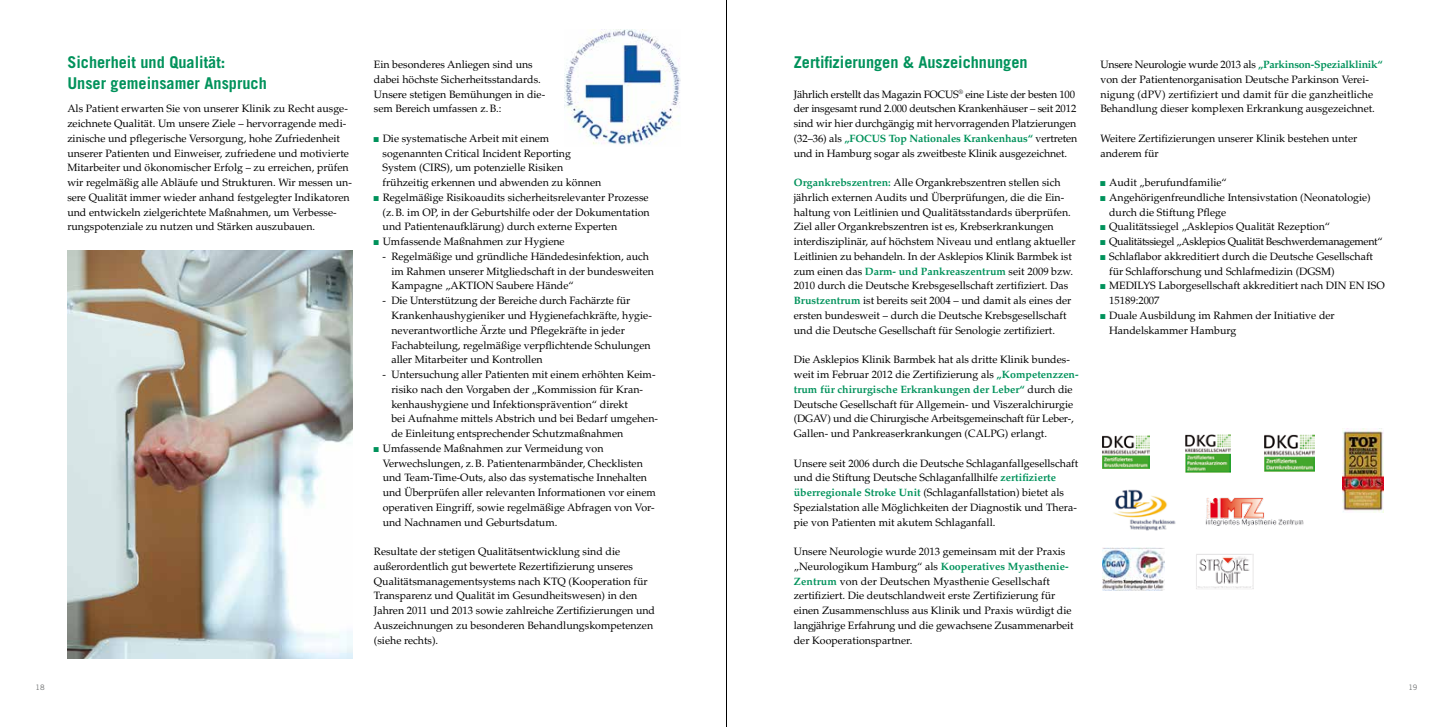
<style>
.page{position:relative;width:1453px;height:727px;background:#fff}
.page>*{position:absolute;margin:0;border:0;box-sizing:border-box;transform-origin:0 0}
.t1{font:700 16.25px/20.9px "Trade Gothic LT Std";color:#00925b}
.t2{font:10.62px/14.8px "Palatino LT Std";color:#000}
.t3{font:10.62px "Palatino LT Std";letter-spacing:-.03em;color:#000}
.t4{font:7.5px "Trade Gothic LT Std";color:#707172}
.s1{font-family:"Arial Narrow";color:#00925b}
.s2{font-weight:700;color:#00925b}
</style>
<div class="page">
<img style="left:67px;top:250px;width:285px;height:408px">
<img style="left:565px;top:29px;width:115px;height:116px">
<img style="left:1342px;top:428px;width:41px;height:84px">
<img style="left:1185px;top:434px;width:45px;height:38px">
<img style="left:1103px;top:547px;width:61px;height:43px">
<img style="left:1196px;top:554px;width:57px;height:35px">
<img style="left:1113px;top:489px;width:63px;height:42px">
<img style="left:1206px;top:498px;width:97px;height:27px">
<img style="left:1103px;top:435px;width:46px;height:33px">
<img style="left:1264px;top:434px;width:50px;height:37px">
<hr style="left:726px;top:0;width:1px;height:726px;background:#000">
<h1 class="t1" style="left:67px;top:52px;width:201px">Sicherheit und Qualität:<br>Unser gemeinsamer Anspruch</h1>
<p class="t2" style="left:67px;top:101px;width:286px">Als Patient erwarten Sie von unserer Klinik zu Recht ausge&shy;zeichnete Qualität. Um unsere Ziele – hervorragende medi&shy;zinische und pflegerische Versorgung, hohe Zufriedenheit unserer Patienten und Einweiser, zufriedene und motivierte Mitarbeiter und ökonomischer Erfolg – zu erreichen, prüfen wir regelmäßig alle Abläufe und Strukturen. Wir messen un&shy;sere Qualität immer wieder anhand festgelegter Indikatoren und entwickeln zielgerichtete Maßnahmen, um Verbesse&shy;rungspotenziale zu nutzen und Stärken auszubauen.</p>
<p class="t2" style="left:374px;top:57px;width:173px">Ein besonderes Anliegen sind uns dabei höchste Sicherheitsstandards.<br>Unsere stetigen Bemühungen in die&shy;sem Bereich umfassen z.B.:</p>
<p class="t2" style="left:383px;top:131px;width:220px;text-indent:-9px"><span class="s1">■</span> Die systematische Arbeit mit einem sogenannten Critical Incident Reporting System (CIRS), um potenzielle Risiken frühzeitig erkennen und abwenden zu können</p>
<p class="t2" style="left:383px;top:190px;width:269px;text-align:justify;text-indent:-9px"><span class="s1">■</span> Regelmäßige Risikoaudits sicherheitsrelevanter Prozesse (z.B. im OP, in der Geburtshilfe oder der Dokumentation und Patientenaufklärung) durch externe Experten</p>
<p class="t2" style="left:374px;top:234px;width:192px"><span class="s1">■</span> Umfassende Maßnahmen zur Hygiene</p>
<p class="t2" style="left:391px;top:249px;width:264px;text-indent:-9px">- Regelmäßige und gründliche Händedesinfektion, auch im Rahmen unserer Mitgliedschaft in der bundesweiten<br>Kampagne „AKTION Saubere Hände“</p>
<p class="t2" style="left:391px;top:293px;width:262px;text-indent:-9px">- Die Unterstützung der Bereiche durch Fachärzte für Krankenhaushygieniker und Hygienefachkräfte, hygie&shy;neverantwortliche Ärzte und Pflegekräfte in jeder Fachabteilung, regelmäßige verpflichtende Schulungen aller Mitarbeiter und Kontrollen</p>
<p class="t2" style="left:391px;top:367px;width:268px;text-indent:-9px">- Untersuchung aller Patienten mit einem erhöhten Keim&shy;risiko nach den Vorgaben der „Kommission für Kran&shy;kenhaushygiene und Infektionsprävention“ direkt<br>bei Aufnahme mittels Abstrich und bei Bedarf umgehen&shy;de Einleitung entsprechender Schutzmaßnahmen</p>
<p class="t2" style="left:383px;top:441px;width:275px;text-indent:-9px"><span class="s1">■</span> Umfassende Maßnahmen zur Vermeidung von Verwechslungen, z.B. Patientenarmbänder, Checklisten und Team-Time-Outs, also das systematische Innehalten und Überprüfen aller relevanten Informationen vor einem operativen Eingriff, sowie regelmäßige Abfragen von Vor&shy;und Nachnamen und Geburtsdatum.</p>
<p class="t2" style="left:374px;top:544px;width:283px">Resultate der stetigen Qualitätsentwicklung sind die außerordentlich gut bewertete Rezertifizierung unseres Qualitätsmanagementsystems nach KTQ (Kooperation für Transparenz und Qualität im Gesundheitswesen) in den Jahren 2011 und 2013 sowie zahlreiche Zertifizierungen und Auszeichnungen zu besonderen Behandlungskompetenzen (siehe rechts).</p>
<h1 class="t1" style="left:794px;top:52px;width:235px">Zertifizierungen &amp; Auszeichnungen</h1>
<p class="t2" style="left:794px;top:87px;width:285px">Jährlich erstellt das Magazin FOCUS<sup>®</sup> eine Liste der besten 100 der insgesamt rund 2.000 deutschen Krankenhäuser – seit 2012 sind wir hier durchgängig mit hervorragenden Platzierungen (32–36) als <span class="s2">„FOCUS Top Nationales Krankenhaus“</span> vertreten und in Hamburg sogar als zweitbeste Klinik ausgezeichnet.</p>
<p class="t2" style="left:794px;top:175px;width:283px"><span class="s2">Organkrebszentren:</span> Alle Organkrebszentren stellen sich jährlich externen Audits und Überprüfungen, die die Ein&shy;haltung von Leitlinien und Qualitätsstandards überprüfen.<br>Ziel aller Organkrebszentren ist es, Krebserkrankungen interdisziplinär, auf höchstem Niveau und entlang aktueller Leitlinien zu behandeln. In der Asklepios Klinik Barmbek ist zum einen das <span class="s2">Darm- und Pankreaszentrum</span> seit 2009 bzw.<br>2010 durch die Deutsche Krebsgesellschaft zertifiziert. Das <span class="s2">Brustzentrum</span> ist bereits seit 2004 – und damit als eines der ersten bundesweit – durch die Deutsche Krebsgesellschaft und die Deutsche Gesellschaft für Senologie zertifiziert.</p>
<p class="t2" style="left:794px;top:352px;width:286px">Die Asklepios Klinik Barmbek hat als dritte Klinik bundes&shy;weit im Februar 2012 die Zertifizierung als <span class="s2">„Kompetenzzen&shy;trum für chirurgische Erkrankungen der Leber“</span> durch die Deutsche Gesellschaft für Allgemein- und Viszeralchirurgie (DGAV) und die Chirurgische Arbeitsgemeinschaft für Leber-, Gallen- und Pankreaserkrankungen (CALPG) erlangt.</p>
<p class="t2" style="left:794px;top:455px;width:286px">Unsere seit 2006 durch die Deutsche Schlaganfallgesellschaft und die Stiftung Deutsche Schlaganfallhilfe <span class="s2">zertifizierte überregionale Stroke Unit</span> (Schlaganfallstation) bietet als Spezialstation alle Möglichkeiten der Diagnostik und Thera&shy;pie von Patienten mit akutem Schlaganfall.</p>
<p class="t2" style="left:794px;top:544px;width:281px">Unsere Neurologie wurde 2013 gemeinsam mit der Praxis „Neurologikum Hamburg“ als <span class="s2">Kooperatives Myasthenie-Zentrum</span> von der Deutschen Myasthenie Gesellschaft zertifiziert. Die deutschlandweit erste Zertifizierung für einen Zusammenschluss aus Klinik und Praxis würdigt die langjährige Erfahrung und die gewachsene Zusammenarbeit der Kooperationspartner.</p>
<p class="t2" style="left:1100px;top:57px;width:284px">Unsere Neurologie wurde 2013 als <span class="s2">„Parkinson-Spezialklinik“ </span>von der Patientenorganisation Deutsche Parkinson Verei&shy;nigung (dPV) zertifiziert und damit für die ganzheitliche Behandlung dieser komplexen Erkrankung ausgezeichnet.</p>
<p class="t2" style="left:1100px;top:131px;width:258px">Weitere Zertifizierungen unserer Klinik bestehen unter anderem für</p>
<p class="t2" style="left:1100px;top:175px;width:128px"><span class="s1">■</span> Audit „berufundfamilie“</p>
<p class="t2" style="left:1109px;top:190px;width:263px;text-indent:-9px"><span class="s1">■</span> Angehörigenfreundliche Intensivstation (Neonatologie) durch die Stiftung Pflege</p>
<p class="t2" style="left:1100px;top:219px;width:231px"><span class="s1">■</span> Qualitätssiegel „Asklepios Qualität Rezeption“</p>
<p class="t3" style="left:1100px;top:235px;width:284px"><span class="s1">■</span> Qualitätssiegel „Asklepios Qualität Beschwerdemanagement“</p>
<p class="t2" style="left:1109px;top:249px;width:265px;text-indent:-9px"><span class="s1">■</span> Schlaflabor akkreditiert durch die Deutsche Gesellschaft für Schlafforschung und Schlafmedizin (DGSM)</p>
<p class="t2" style="left:1109px;top:278px;width:277px;text-indent:-9px"><span class="s1">■</span> MEDILYS Laborgesellschaft akkreditiert nach DIN EN ISO<br>15189:2007</p>
<p class="t2" style="left:1109px;top:308px;width:227px;text-indent:-9px"><span class="s1">■</span> Duale Ausbildung im Rahmen der Initiative der<br>Handelskammer Hamburg</p>
<p class="t4" style="left:35px;top:682px;width:11px">18</p>
<p class="t4" style="left:1408px;top:682px;width:11px">19</p>
</div>
